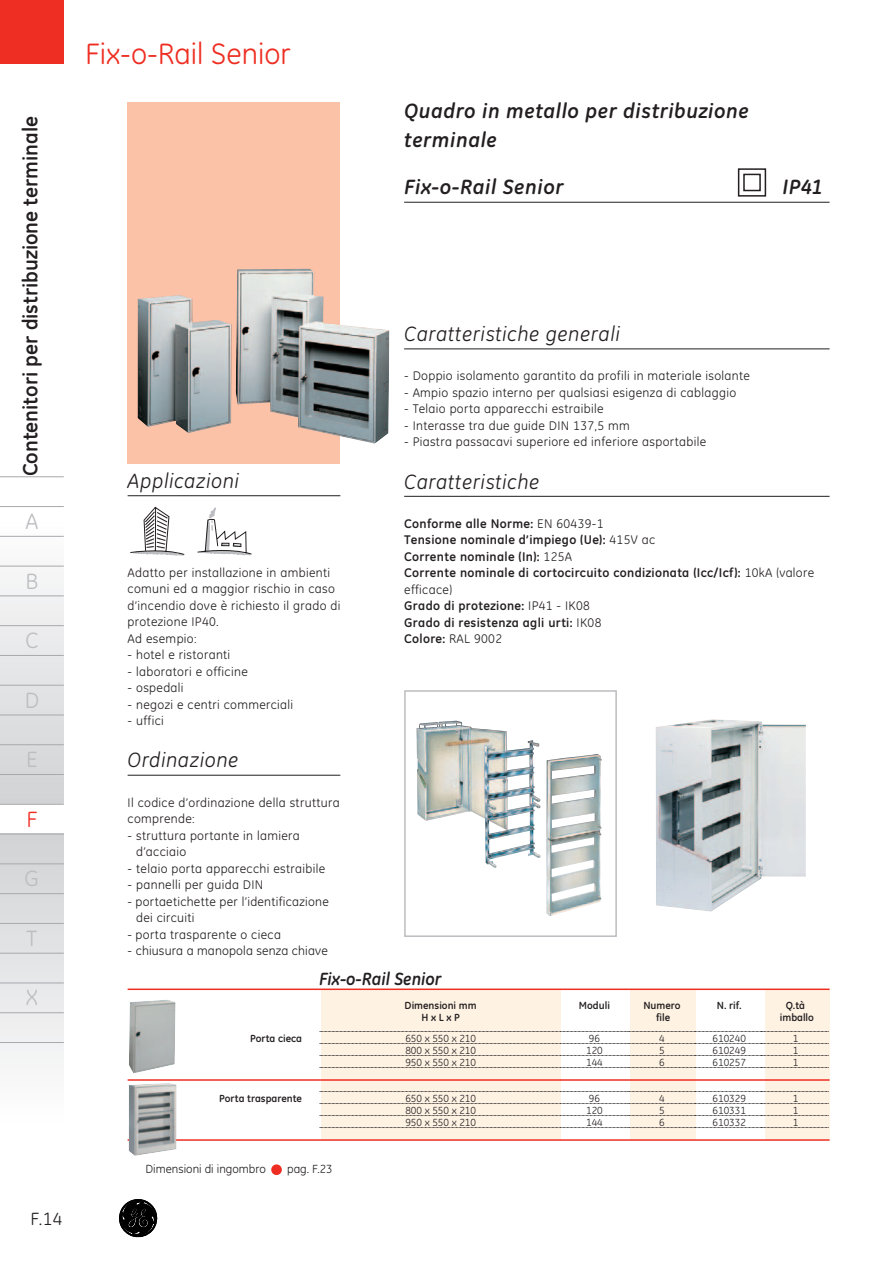
<style>
.page{position:relative;width:893px;height:1262px;background:#fff}
.page>*{position:absolute;margin:0;border:0;box-sizing:border-box;transform-origin:0 0}
.t1{font:30px "GE Inspira";color:#ee2e22}
.t2{font:22.5px "GE Inspira";color:#bcbdc0}
.t3{font:22.5px "GE Inspira";color:#ee2e22}
.t4{font:italic 21px "GE Inspira";letter-spacing:.025em;color:#231f20}
.t5{font:italic 700 21px/29px "GE Inspira";letter-spacing:.025em;color:#231f20}
.t6{font:700 21px "GE Inspira";color:#231f20}
.t7{font:italic 700 18px "GE Inspira";color:#231f20;scale:.95 1}
.t8{font:18px "GE Inspira";color:#231f20}
.t9{font:12.75px/16.5px "GE Inspira";letter-spacing:.025em;color:#231f20}
.t10{font:700 12.75px/16.5px "GE Inspira";letter-spacing:.025em;color:#231f20}
.t11{font:12px "GE Inspira";color:#231f20}
.t12{font:10.5px/12px "GE Inspira";color:#231f20;text-align:justify}
.t13{font:700 10.5px/12px "GE Inspira";color:#231f20;text-align:center}
.s1{font-weight:400}
</style>
<div class="page">
<div style="left:0;top:519px;width:64px;height:285px;background:linear-gradient(to bottom,#fdfdfd,#d0d2d4)"></div>
<div style="left:0;top:833px;width:64px;height:290px;background:linear-gradient(to bottom,#d0d1d4,#fdfdfd)"></div>
<hr style="left:0;top:476px;width:64px;height:1px;background:#a8a9ad">
<hr style="left:0;top:506px;width:64px;height:1px;background:#a8a9ad">
<hr style="left:0;top:536px;width:64px;height:1px;background:#a8a9ad">
<hr style="left:0;top:566px;width:64px;height:1px;background:#a8a9ad">
<hr style="left:0;top:595px;width:64px;height:1px;background:#a8a9ad">
<hr style="left:0;top:625px;width:64px;height:1px;background:#a8a9ad">
<hr style="left:0;top:655px;width:64px;height:1px;background:#a8a9ad">
<hr style="left:0;top:685px;width:64px;height:1px;background:#a8a9ad">
<hr style="left:0;top:714px;width:64px;height:1px;background:#a8a9ad">
<hr style="left:0;top:744px;width:64px;height:1px;background:#a8a9ad">
<hr style="left:0;top:774px;width:64px;height:1px;background:#a8a9ad">
<hr style="left:0;top:804px;width:64px;height:1px;background:#a8a9ad">
<hr style="left:0;top:833px;width:64px;height:1px;background:#a8a9ad">
<hr style="left:0;top:863px;width:64px;height:1px;background:#a8a9ad">
<hr style="left:0;top:893px;width:64px;height:1px;background:#a8a9ad">
<hr style="left:0;top:923px;width:64px;height:1px;background:#a8a9ad">
<hr style="left:0;top:952px;width:64px;height:1px;background:#a8a9ad">
<hr style="left:0;top:982px;width:64px;height:1px;background:#a8a9ad">
<hr style="left:0;top:1012px;width:64px;height:1px;background:#a8a9ad">
<hr style="left:0;top:1042px;width:64px;height:1px;background:#a8a9ad">
<div style="left:0;top:0;width:64px;height:64px;background:#ee2e22"></div>
<div style="left:128px;top:102px;width:212px;height:361px;background:#fbc2a8"></div>
<svg style="left:119px;top:1199px;width:39px;height:38px"></svg>
<div style="left:320px;top:989px;width:509px;height:151px;background:#fef2e3"></div>
<div style="left:696px;top:990px;width:68px;height:194px;background:#fff"></div>
<div style="left:561px;top:990px;width:68px;height:196px;background:#fff"></div>
<hr style="left:404px;top:348px;width:425px;height:1px;background:#231f20">
<hr style="left:404px;top:496px;width:425px;height:1px;background:#231f20">
<hr style="left:404px;top:202px;width:425px;height:1px;background:#231f20">
<svg style="left:320px;top:1031px;width:509px;height:1px"></svg>
<svg style="left:320px;top:1043px;width:509px;height:1px"></svg>
<svg style="left:320px;top:1055px;width:509px;height:1px"></svg>
<svg style="left:320px;top:1067px;width:509px;height:1px"></svg>
<svg style="left:320px;top:1091px;width:509px;height:1px"></svg>
<svg style="left:320px;top:1103px;width:509px;height:1px"></svg>
<svg style="left:320px;top:1115px;width:509px;height:1px"></svg>
<svg style="left:320px;top:1127px;width:509px;height:1px"></svg>
<hr style="left:128px;top:988px;width:701px;height:2px;background:#ee2e22">
<hr style="left:128px;top:1079px;width:701px;height:1px;background:#ee2e22">
<hr style="left:128px;top:1139px;width:701px;height:1px;background:#ee2e22">
<div style="left:271px;top:1164px;width:11px;height:11px;background:#ee2e22;border-radius:50%"></div>
<svg style="left:130px;top:506px;width:54px;height:50px"></svg>
<svg style="left:198px;top:507px;width:54px;height:49px"></svg>
<hr style="left:128px;top:495px;width:212px;height:1px;background:#231f20">
<hr style="left:128px;top:775px;width:212px;height:1px;background:#231f20">
<svg style="left:737px;top:168px;width:29px;height:29px"></svg>
<img style="left:416px;top:720px;width:186px;height:196px">
<div style="left:404px;top:690px;width:213px;height:247px;border:2px solid #bcbdc0"></div>
<img style="left:655px;top:719px;width:150px;height:192px">
<img style="left:129px;top:1000px;width:46px;height:73px">
<img style="left:129px;top:1083px;width:47px;height:72px">
<img style="left:137px;top:269px;width:252px;height:175px">
<h3 class="t6" style="left:22px;top:476px;width:362px;rotate:-90deg">Contenitori per distribuzione terminale</h3>
<h2 class="t2" style="left:25px;top:512px;width:14px">A</h2>
<h2 class="t2" style="left:25px;top:572px;width:14px">B</h2>
<h2 class="t2" style="left:25px;top:631px;width:15px">C</h2>
<h2 class="t2" style="left:25px;top:691px;width:16px">D</h2>
<h2 class="t2" style="left:26px;top:750px;width:13px">E</h2>
<h2 class="t3" style="left:26px;top:810px;width:13px">F</h2>
<h2 class="t2" style="left:25px;top:869px;width:16px">G</h2>
<h2 class="t2" style="left:27px;top:929px;width:12px">T</h2>
<h2 class="t2" style="left:26px;top:988px;width:14px">X</h2>
<h3 class="t8" style="left:30px;top:1211px;width:33px">F.14</h3>
<h1 class="t1" style="left:85px;top:41px;width:207px">Fix-o-Rail Senior</h1>
<h3 class="t4" style="left:128px;top:472px;width:113px">Applicazioni</h3>
<p class="t9" style="left:128px;top:565px;width:214px">Adatto per installazione in ambienti comuni ed a maggior rischio in caso d’incendio dove è richiesto il grado di protezione IP40.<br>Ad esempio:</p>
<p class="t9" style="left:128px;top:647px;width:104px">- hotel e ristoranti</p>
<p class="t9" style="left:128px;top:664px;width:122px">- laboratori e officine</p>
<p class="t9" style="left:128px;top:680px;width:57px">- ospedali</p>
<p class="t9" style="left:128px;top:697px;width:167px">- negozi e centri commerciali</p>
<p class="t9" style="left:128px;top:713px;width:38px">- uffici</p>
<h3 class="t4" style="left:128px;top:751px;width:112px">Ordinazione</h3>
<p class="t9" style="left:128px;top:795px;width:213px">Il codice d’ordinazione della struttura comprende:</p>
<p class="t9" style="left:136px;top:828px;width:165px;text-indent:-9px">- struttura portante in lamiera d’acciaio</p>
<p class="t9" style="left:128px;top:861px;width:199px">- telaio porta apparecchi estraibile</p>
<p class="t9" style="left:128px;top:877px;width:137px">- pannelli per guida DIN</p>
<p class="t9" style="left:136px;top:894px;width:194px;text-indent:-9px">- portaetichette per l’identificazione dei circuiti</p>
<p class="t9" style="left:128px;top:927px;width:155px">- porta trasparente o cieca</p>
<p class="t9" style="left:128px;top:943px;width:202px">- chiusura a manopola senza chiave</p>
<h3 class="t5" style="left:404px;top:98px;width:346px">Quadro in metallo per distribuzione terminale</h3>
<h3 class="t5" style="left:404px;top:174px;width:161px">Fix-o-Rail Senior</h3>
<h3 class="t5" style="left:782px;top:174px;width:41px">IP41</h3>
<h3 class="t4" style="left:404px;top:325px;width:217px">Caratteristiche generali</h3>
<p class="t9" style="left:404px;top:369px;width:347px">- Doppio isolamento garantito da profili in materiale isolante</p>
<p class="t9" style="left:404px;top:385px;width:333px">- Ampio spazio interno per qualsiasi esigenza di cablaggio</p>
<p class="t9" style="left:404px;top:402px;width:201px">- Telaio porta apparecchi estraibile</p>
<p class="t9" style="left:404px;top:418px;width:227px">- Interasse tra due guide DIN 137,5 mm</p>
<p class="t9" style="left:404px;top:435px;width:303px">- Piastra passacavi superiore ed inferiore asportabile</p>
<h3 class="t4" style="left:404px;top:473px;width:137px">Caratteristiche</h3>
<p class="t10" style="left:404px;top:516px;width:411px">Conforme alle Norme: <span class="s1">EN 60439-1<br></span>Tensione nominale d’impiego (Ue): <span class="s1">415V ac<br></span>Corrente nominale (In): <span class="s1">125A<br></span>Corrente nominale di cortocircuito condizionata (Icc/Icf): <span class="s1">10kA (valore efficace)<br></span>Grado di protezione: <span class="s1">IP41 - IK08<br></span>Grado di resistenza agli urti: <span class="s1">IK08<br></span>Colore: <span class="s1">RAL 9002</span></p>
<p class="t13" style="left:250px;top:1032px;width:53px">Porta cieca</p>
<p class="t13" style="left:219px;top:1092px;width:84px">Porta trasparente</p>
<h3 class="t7" style="left:319px;top:971px;width:130px">Fix-o-Rail Senior</h3>
<p class="t13" style="left:404px;top:999px;width:74px">Dimensioni mm<br>H x L x P</p>
<p class="t12" style="left:405px;top:1032px;width:72px">650 x 550 x 210<br>800 x 550 x 210<br>950 x 550 x 210</p>
<p class="t12" style="left:405px;top:1092px;width:72px">650 x 550 x 210<br>800 x 550 x 210<br>950 x 550 x 210</p>
<p class="t11" style="left:146px;top:1164px;width:122px">Dimensioni di ingombro</p>
<p class="t11" style="left:287px;top:1163px;width:47px">pag. F.23</p>
<p class="t13" style="left:579px;top:999px;width:33px">Moduli</p>
<p class="t12" style="left:586px;top:1032px;width:18px;text-align:left">96<br>120<br>144</p>
<p class="t12" style="left:586px;top:1092px;width:18px;text-align:left">96<br>120<br>144</p>
<p class="t13" style="left:643px;top:999px;width:39px">Numero file</p>
<p class="t12" style="left:659px;top:1032px;width:7px">4<br>5<br>6</p>
<p class="t12" style="left:659px;top:1092px;width:7px">4<br>5<br>6</p>
<p class="t13" style="left:716px;top:999px;width:26px">N. rif.</p>
<p class="t12" style="left:712px;top:1032px;width:35px">610240<br>610249<br>610257</p>
<p class="t12" style="left:712px;top:1092px;width:35px">610329<br>610331<br>610332</p>
<p class="t13" style="left:779px;top:999px;width:36px">Q.tà imballo</p>
<p class="t12" style="left:792px;top:1032px;width:7px">1<br>1<br>1</p>
<p class="t12" style="left:792px;top:1092px;width:7px">1<br>1<br>1</p>
</div>
